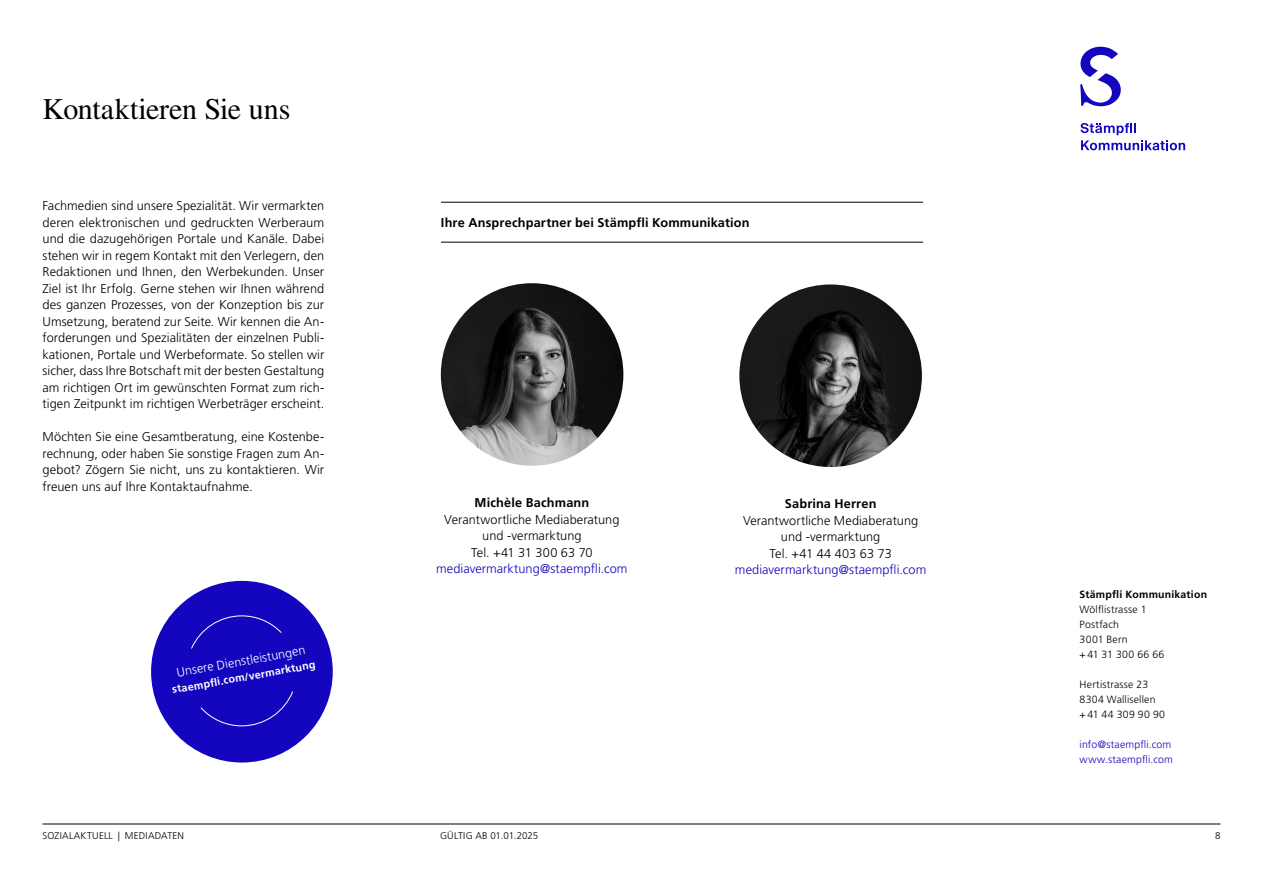
<style>
.page{position:relative;width:1263px;height:893px;background:#fff}
.page>*{position:absolute;margin:0;border:0;box-sizing:border-box;transform-origin:0 0}
.t1{font:30px "Times LT Std";letter-spacing:-.01em;color:#000}
.t2{font:300 12.75px/16.5px "Frutiger LT Std";letter-spacing:.005em;color:#000;text-align:justify}
.t3{font:700 12.75px "Frutiger LT Std";letter-spacing:.01em;color:#000}
.t4{font:300 12.75px "Frutiger LT Std";letter-spacing:.005em;color:#1405be}
.t5{font:300 12.6px "Frutiger LT Std";color:#fff}
.t6{font:700 10.8px "Frutiger LT Std";color:#fff}
.t7{font:300 10.5px/15px "Frutiger LT Std";letter-spacing:.02em;color:#000}
.t8{font:300 10.5px/15px "Frutiger LT Std";letter-spacing:.02em;color:#1405be}
.t9{font:700 10.5px "Frutiger LT Std";letter-spacing:.02em;color:#000}
.t10{font:300 9.75px "Frutiger LT Std";letter-spacing:.025em;color:#000}
</style>
<div class="page">
<hr style="left:43px;top:824px;width:1177px;height:1px;background:#000">
<svg style="left:1080px;top:123px;width:105px;height:27px"></svg>
<svg style="left:1080px;top:47px;width:41px;height:59px"></svg>
<div style="left:151px;top:581px;width:182px;height:181px;background:#1405be;border-radius:50%"></div>
<svg style="left:191px;top:615px;width:102px;height:112px"></svg>
<hr style="left:441px;top:202px;width:482px;height:1px;background:#000">
<hr style="left:441px;top:242px;width:482px;height:1px;background:#000">
<img style="left:739px;top:284px;width:183px;height:183px;border-radius:91px">
<img style="left:441px;top:283px;width:182px;height:183px;border-radius:91px">
<h1 class="t1" style="left:43px;top:92px;width:249px">Kontaktieren Sie uns</h1>
<p class="t2" style="left:43px;top:198px;width:283px">Fachmedien sind unsere Spezialität. Wir vermarkten deren elektronischen und gedruckten Werberaum und die dazugehörigen Portale und Kanäle. Dabei stehen wir in regem Kontakt mit den Verlegern, den Redaktionen und Ihnen, den Werbekunden. Unser Ziel ist Ihr Erfolg. Gerne stehen wir Ihnen während des ganzen Prozesses, von der Konzeption bis zur Umsetzung, beratend zur Seite. Wir kennen die An&shy;forderungen und Spezialitäten der einzelnen Publi&shy;kationen, Portale und Werbeformate. So stellen wir sicher, dass Ihre Botschaft mit der besten Gestaltung am richtigen Ort im gewünschten Format zum rich&shy;tigen Zeitpunkt im richtigen Werbeträger erscheint.</p>
<p class="t2" style="left:43px;top:429px;width:283px">Möchten Sie eine Gesamtberatung, eine Kostenbe&shy;rechnung, oder haben Sie sonstige Fragen zum An&shy;gebot? Zögern Sie nicht, uns zu kontaktieren. Wir freuen uns auf Ihre Kontaktaufnahme.</p>
<p class="t5" style="left:176px;top:665px;width:132px;rotate:-10deg">Unsere Dienstleistungen</p>
<p class="t6" style="left:171px;top:683px;width:147px;rotate:-10deg">staempfl i.com/vermarktung</p>
<p class="t6" style="left:174px;top:683px;width:140px;rotate:-10deg">staempfl i.com/fachmedien</p>
<p class="t3" style="left:441px;top:215px;width:310px">Ihre Ansprechpartner bei Stämpfli Kommunikation</p>
<p class="t3" style="left:475px;top:495px;width:116px">Michèle Bachmann</p>
<p class="t2" style="left:444px;top:511px;width:177px;text-align:center">Verantwortliche Mediaberatung und -vermarktung<br>Tel. +41 31 300 63 70</p>
<p class="t4" style="left:436px;top:561px;width:193px">mediavermarktung@staempfli.com</p>
<p class="t3" style="left:785px;top:496px;width:93px">Sabrina Herren</p>
<p class="t2" style="left:743px;top:512px;width:177px;text-align:center">Verantwortliche Mediaberatung und -vermarktung<br>Tel. +41 44 403 63 73</p>
<p class="t4" style="left:735px;top:563px;width:193px">mediavermarktung@staempfli.com</p>
<p class="t9" style="left:1079px;top:588px;width:129px">Stämpfli Kommunikation</p>
<p class="t7" style="left:1079px;top:602px;width:86px">Wölflistrasse 1<br>Postfach<br>3001 Bern<br>+41 31 300 66 66</p>
<p class="t7" style="left:1079px;top:677px;width:87px">Hertistrasse 23<br>8304 Wallisellen +41 44 309 90 90</p>
<p class="t8" style="left:1079px;top:737px;width:95px">info@staempfli.com www.staempfli.com</p>
<p class="t10" style="left:43px;top:830px;width:98px">SOZIALAKTUELL | Mediadaten</p>
<p class="t10" style="left:440px;top:830px;width:6px">gültig</p>
<p class="t10" style="left:475px;top:830px;width:64px">ab 01.01.2025</p>
<p class="t10" style="left:1215px;top:830px;width:7px">8</p>
</div>
